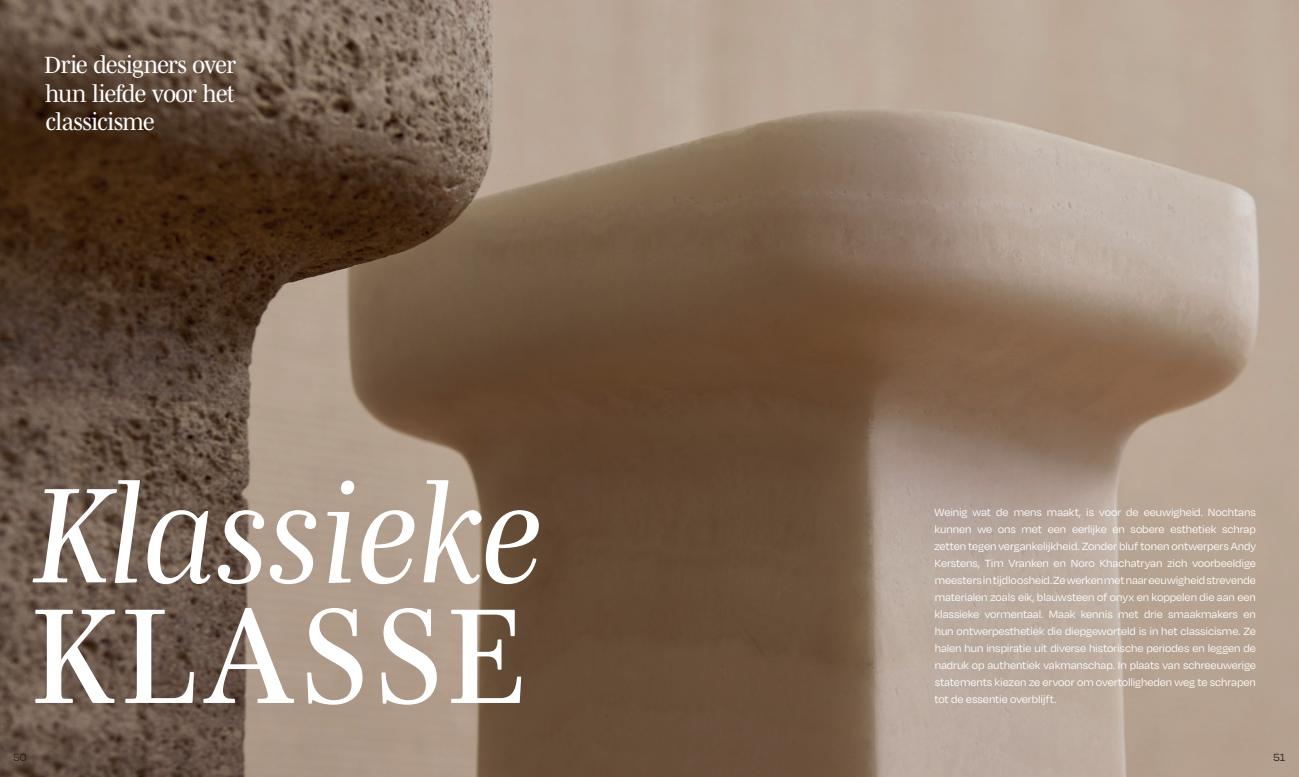
<style>
.page{position:relative;width:1299px;height:777px;background:#fff}
.page>*{position:absolute;margin:0;border:0;box-sizing:border-box;transform-origin:0 0}
.t1{font:italic 138px "Mencken Std";color:#fff}
.t2{font:138px "Mencken Std";letter-spacing:.04em;color:#fff}
.t3{font:24px/28.8px "Mencken Std";letter-spacing:-.03em;color:#fff;text-align:justify}
.t4{font:12px/17px "Degular";letter-spacing:-.01em;color:#fff;text-align:justify}
.t5{font:12px "Degular";color:#231f20}
</style>
<div class="page">
<img style="left:0;top:0;width:1298px;height:777px">
<h2 class="t3" style="left:45px;top:50px;width:193px">Drie designers over hun liefde voor het classicisme</h2>
<h1 class="t1" style="left:34px;top:456px;width:510px">Klassieke</h1>
<h1 class="t2" style="left:32px;top:577px;width:495px">KLASSE</h1>
<p class="t4" style="left:934px;top:503px;width:324px">Weinig wat de mens maakt, is voor de eeuwigheid. Nochtans kunnen we ons met een eerlijke en sobere esthetiek schrap zetten tegen vergankelijkheid. Zonder bluf tonen ontwerpers Andy Kerstens, Tim Vranken en Noro Khachatryan zich voorbeeldige meesters in tijdloosheid. Ze werken met naar eeuwigheid strevende materialen zoals eik, blauwsteen of onyx en koppelen die aan een klassieke vormentaal. Maak kennis met drie smaakmakers en hun ontwerpesthetiek die diepgeworteld is in het classicisme. Ze halen hun inspiratie uit diverse historische periodes en leggen de nadruk op authentiek vakmanschap. In plaats van schreeuwerige statements kiezen ze ervoor om overtolligheden weg te schrapen tot de essentie overblijft.</p>
<p class="t5" style="left:13px;top:750px;width:15px">50</p>
<p class="t5" style="left:1272px;top:750px;width:14px">51</p>
</div>
